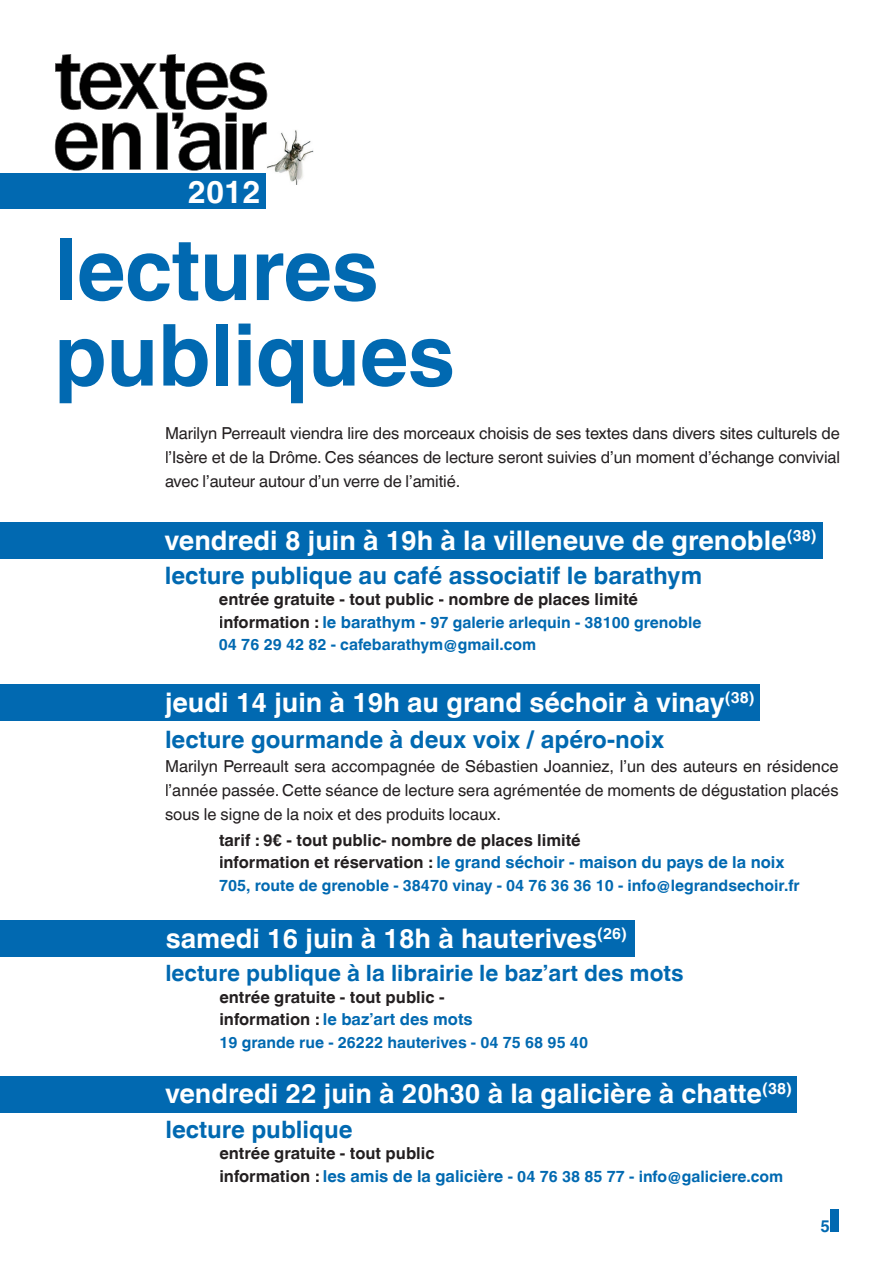
<style>
.page{position:relative;width:893px;height:1263px;background:#fff}
.page>*{position:absolute;margin:0;border:0;box-sizing:border-box;transform-origin:0 0}
.t1{font:700 85.5px/85.5px "Helvetica World";letter-spacing:-.01em;color:#0169b1}
.t2{font:700 31.5px "Helvetica World";color:#fff}
.t3{font:700 27px "Helvetica World";color:#fff}
.t4{font:700 24px "Helvetica World";color:#0169b1}
.t5{font:700 22.5px "Helvetica World";color:#0169b1}
.t6{font:16.5px/24px "Helvetica World";letter-spacing:-.005em;color:#231f20;text-align:justify}
.t7{font:700 16.5px/22.5px "Helvetica World";color:#231f20}
.t8{font:700 16.5px "Helvetica World";color:#0169b1}
.t9{font:700 15.75px/22.5px "Helvetica World";color:#0169b1}
.s1{font-size:16.5px;color:#231f20}
.s2{font-size:16.5px}
.s3{font-size:17.25px}
.s4{color:#0169b1}
</style>
<div class="page">
<img style="left:267px;top:130px;width:47px;height:55px">
<svg style="left:55px;top:54px;width:212px;height:117px"></svg>
<div style="left:0;top:174px;width:266px;height:35px;background:#0169b1"></div>
<div style="left:831px;top:1209px;width:8px;height:23px;background:#0169b1"></div>
<div style="left:0;top:684px;width:759px;height:37px;background:#0169b1"></div>
<div style="left:0;top:1076px;width:796px;height:36px;background:#0169b1"></div>
<div style="left:0;top:522px;width:823px;height:37px;background:#0169b1"></div>
<div style="left:0;top:920px;width:634px;height:37px;background:#0169b1"></div>
<h2 class="t2" style="left:188px;top:173px;width:74px">2012</h2>
<h1 class="t1" style="left:54px;top:228px;width:403px">lectures publiques</h1>
<p class="t6" style="left:165px;top:422px;width:677px">Marilyn Perreault viendra lire des morceaux choisis de ses textes dans divers sites culturels de l’Isère et de la Drôme. Ces séances de lecture seront suivies d’un moment d’échange convivial avec l’auteur autour d’un verre de l’amitié.</p>
<h3 class="t3" style="left:165px;top:525px;width:654px">vendredi 8 juin à 19h à la villeneuve de grenoble<sup>(38)</sup></h3>
<h3 class="t4" style="left:165px;top:561px;width:539px">lecture publique au café associatif le barathym</h3>
<p class="t7" style="left:219px;top:588px;width:421px">entrée gratuite - tout public - nombre de places limité</p>
<p class="t9" style="left:219px;top:611px;width:484px"><span class="s1">information :</span> <span class="s2">le barathym</span> <span class="s3">-</span> 97 galerie arlequin - 38100 grenoble<br>04 76 29 42 82 - cafebarathym@gmail.com</p>
<h3 class="t3" style="left:165px;top:687px;width:591px">jeudi 14 juin à 19h au grand séchoir à vinay<sup>(38)</sup></h3>
<h3 class="t4" style="left:165px;top:725px;width:501px">lecture gourmande à deux voix / apéro-noix</h3>
<p class="t6" style="left:165px;top:755px;width:675px">Marilyn Perreault sera accompagnée de Sébastien Joanniez, l’un des auteurs en résidence l’année passée. Cette séance de lecture sera agrémentée de moments de dégustation placés sous le signe de la noix et des produits locaux.</p>
<p class="t7" style="left:219px;top:829px;width:567px">tarif : 9€ - tout public- nombre de places limité<br>information et réservation : <span class="s4">le grand séchoir - maison du pays de la noix</span></p>
<p class="t9" style="left:219px;top:874px;width:582px">705, route de grenoble - 38470 vinay - 04 76 36 36 10 - info@legrandsechoir.fr</p>
<h3 class="t3" style="left:166px;top:923px;width:463px">samedi 16 juin à 18h à hauterives<sup>(26)</sup></h3>
<h3 class="t5" style="left:165px;top:960px;width:520px">lecture publique à la librairie le baz’art des mots</h3>
<p class="t7" style="left:219px;top:985px;width:255px">entrée gratuite - tout public - information : <span class="s4">le baz’art des mots</span></p>
<p class="t9" style="left:219px;top:1031px;width:370px">19 grande rue - 26222 hauterives - 04 75 68 95 40</p>
<h3 class="t3" style="left:165px;top:1078px;width:628px">vendredi 22 juin à 20h30 à la galicière à chatte<sup>(38)</sup></h3>
<h3 class="t4" style="left:165px;top:1115px;width:189px">lecture publique</h3>
<p class="t7" style="left:219px;top:1142px;width:217px">entrée gratuite - tout public</p>
<p class="t9" style="left:219px;top:1165px;width:565px"><span class="s1">information :</span> <span class="s2">les amis de la galicière</span> - 04 76 38 85 77 - info@galiciere.com</p>
<p class="t8" style="left:820px;top:1216px;width:11px">5</p>
</div>
